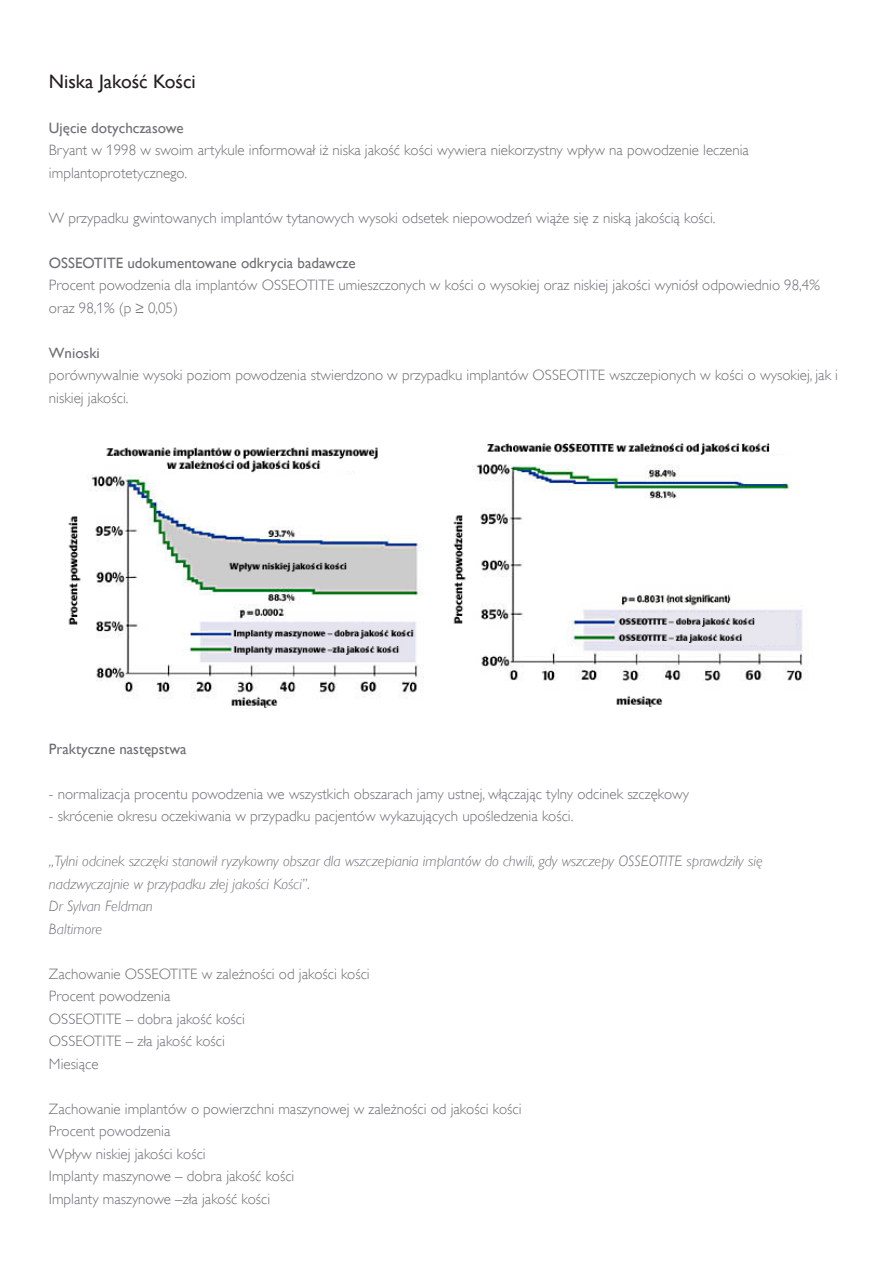
<style>
.page{position:relative;width:893px;height:1263px;background:#fff}
.page>*{position:absolute;margin:0;border:0;box-sizing:border-box;transform-origin:0 0}
.t1{font:19.5px "Gill Sans Alt One WGL";color:#231f20}
.t2{font:15px/22.5px "Gill Sans Alt One WGL Light";color:#6d6e71}
.t3{font:italic 15px/22.5px "Gill Sans Alt One WGL Light";color:#6d6e71}
.t4{font:15px "Gill Sans Alt One WGL";color:#6d6e71}
</style>
<div class="page">
<img style="left:453px;top:443px;width:351px;height:264px">
<img style="left:68px;top:447px;width:356px;height:261px">
<h1 class="t1" style="left:49px;top:68px;width:148px">Niska Jakość Kości</h1>
<p class="t4" style="left:49px;top:118px;width:136px">Ujęcie dotychczasowe</p>
<p class="t2" style="left:49px;top:139px;width:701px">Bryant w 1998 w swoim artykule informował iż niska jakość kości wywiera niekorzystny wpływ na powodzenie leczenia implantoprotetycznego.</p>
<p class="t2" style="left:49px;top:207px;width:668px">W przypadku gwintowanych implantów tytanowych wysoki odsetek niepowodzeń wiąże się z niską jakością kości.</p>
<p class="t4" style="left:49px;top:253px;width:308px">OSSEOTITE udokumentowane odkrycia badawcze</p>
<p class="t2" style="left:49px;top:274px;width:772px">Procent powodzenia dla implantów OSSEOTITE umieszczonych w kości o wysokiej oraz niskiej jakości wyniósł odpowiednio 98,4% oraz 98,1% (p ≥ 0,05)</p>
<p class="t4" style="left:49px;top:343px;width:52px">Wnioski</p>
<p class="t2" style="left:49px;top:364px;width:791px">porównywalnie wysoki poziom powodzenia stwierdzono w przypadku implantów OSSEOTITE wszczepionych w kości o wysokiej, jak i niskiej jakości.</p>
<p class="t4" style="left:49px;top:738px;width:139px">Praktyczne następstwa</p>
<p class="t2" style="left:49px;top:782px;width:641px">- normalizacja procentu powodzenia we wszystkich obszarach jamy ustnej, włączając tylny odcinek szczękowy</p>
<p class="t2" style="left:49px;top:805px;width:526px">- skrócenie okresu oczekiwania w przypadku pacjentów wykazujących upośledzenia kości.</p>
<p class="t3" style="left:49px;top:850px;width:715px">„Tylni odcinek szczęki stanowił ryzykowny obszar dla wszczepiania implantów do chwili, gdy wszczepy OSSEOTITE sprawdziły się nadzwyczajnie w przypadku złej jakości Kości”.<br>Dr Sylvan Feldman<br>Baltimore</p>
<p class="t2" style="left:49px;top:962px;width:322px">Zachowanie OSSEOTITE w zależności od jakości kości<br>Procent powodzenia<br>OSSEOTITE – dobra jakość kości<br>OSSEOTITE – zła jakość kości<br>Miesiące</p>
<p class="t2" style="left:49px;top:1097px;width:474px">Zachowanie implantów o powierzchni maszynowej w zależności od jakości kości Procent powodzenia<br>Wpływ niskiej jakości kości<br>Implanty maszynowe – dobra jakość kości<br>Implanty maszynowe –zła jakość kości</p>
</div>
